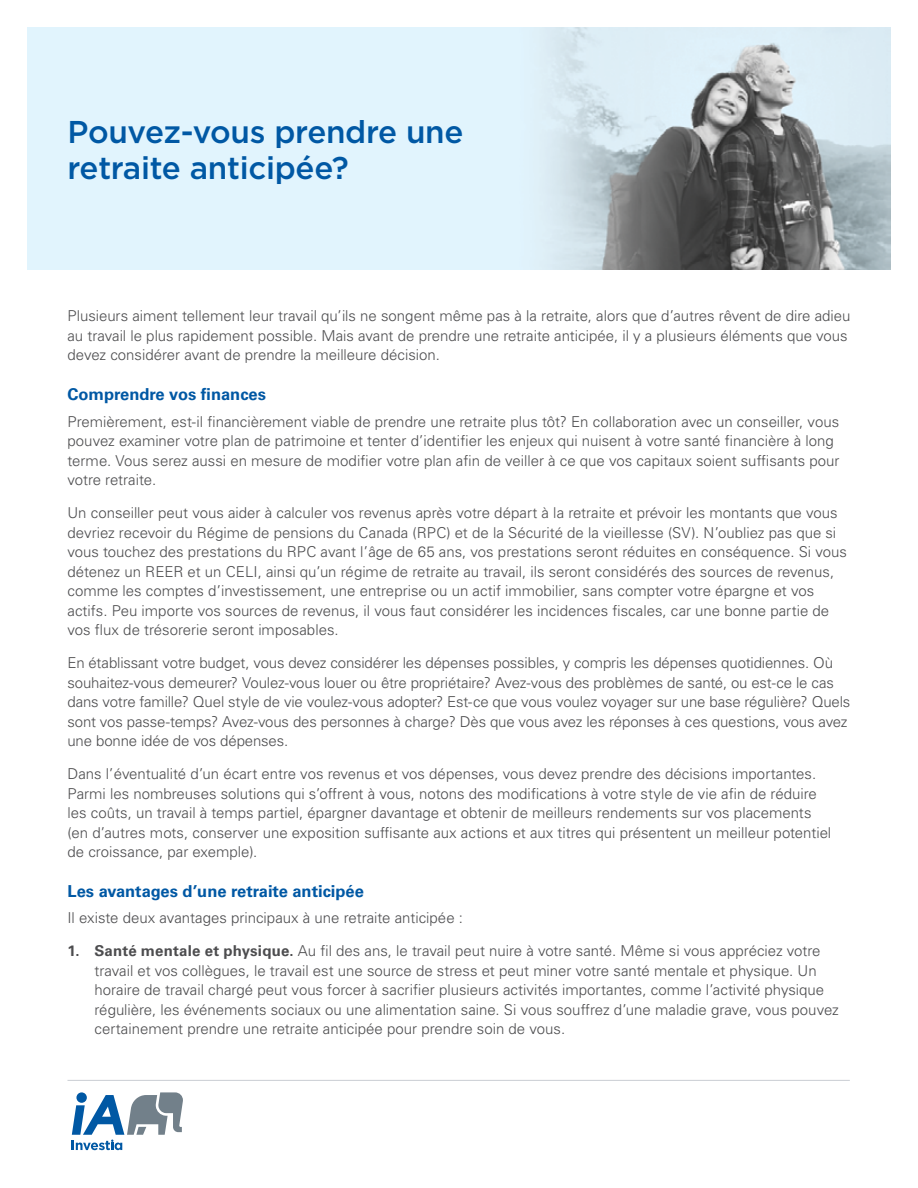
<style>
.page{position:relative;width:918px;height:1188px;background:#fff}
.page>*{position:absolute;margin:0;border:0;box-sizing:border-box;transform-origin:0 0}
.t1{font:500 31.5px/36px "Gotham";letter-spacing:-.01em;color:#0058a4}
.Subhead{font:700 16.5px "Univers LT Pro 65";color:#0058a4}
.Body{font:300 15px/19.5px "Univers LT Pro 45";color:#4d4d4f}
.s1{font-family:"Univers LT Pro 65";font-weight:700}
</style>
<div class="page">
<svg style="left:72px;top:1092px;width:111px;height:58px"></svg>
<hr style="left:68px;top:1080px;width:782px;height:1px;background:#caced3">
<img style="left:27px;top:27px;width:864px;height:243px">
<h1 class="t1" style="left:68px;top:114px;width:398px">Pouvez-vous prendre une retraite anticipée?</h1>
<p class="Body" style="left:68px;top:306px;width:785px">Plusieurs aiment tellement leur travail qu’ils ne songent même pas à la retraite, alors que d’autres rêvent de dire adieu au travail le plus rapidement possible. Mais avant de prendre une retraite anticipée, il y a plusieurs éléments que vous devez considérer avant de prendre la meilleure décision.</p>
<h2 class="Subhead" style="left:68px;top:383px;width:200px">Comprendre vos finances</h2>
<p class="Body" style="left:68px;top:411px;width:774px">Premièrement, est-il financièrement viable de prendre une retraite plus tôt? En collaboration avec un conseiller, vous pouvez examiner votre plan de patrimoine et tenter d’identifier les enjeux qui nuisent à votre santé financière à long terme. Vous serez aussi en mesure de modifier votre plan afin de veiller à ce que vos capitaux soient suffisants pour votre retraite.</p>
<p class="Body" style="left:68px;top:503px;width:781px">Un conseiller peut vous aider à calculer vos revenus après votre départ à la retraite et prévoir les montants que vous devriez recevoir du Régime de pensions du Canada (RPC) et de la Sécurité de la vieillesse (SV). N’oubliez pas que si vous touchez des prestations du RPC avant l’âge de 65 ans, vos prestations seront réduites en conséquence. Si vous détenez un REER et un CELI, ainsi qu’un régime de retraite au travail, ils seront considérés des sources de revenus, comme les comptes d’investissement, une entreprise ou un actif immobilier, sans compter votre épargne et vos actifs. Peu importe vos sources de revenus, il vous faut considérer les incidences fiscales, car une bonne partie de vos flux de trésorerie seront imposables.</p>
<p class="Body" style="left:68px;top:653px;width:784px">En établissant votre budget, vous devez considérer les dépenses possibles, y compris les dépenses quotidiennes. Où souhaitez-vous demeurer? Voulez-vous louer ou être propriétaire? Avez-vous des problèmes de santé, ou est-ce le cas dans votre famille? Quel style de vie voulez-vous adopter? Est-ce que vous voulez voyager sur une base régulière? Quels sont vos passe-temps? Avez-vous des personnes à charge? Dès que vous avez les réponses à ces questions, vous avez une bonne idée de vos dépenses.</p>
<p class="Body" style="left:68px;top:764px;width:765px">Dans l’éventualité d’un écart entre vos revenus et vos dépenses, vous devez prendre des décisions importantes.<br>Parmi les nombreuses solutions qui s’offrent à vous, notons des modifications à votre style de vie afin de réduire les coûts, un travail à temps partiel, épargner davantage et obtenir de meilleurs rendements sur vos placements (en d’autres mots, conserver une exposition suffisante aux actions et aux titres qui présentent un meilleur potentiel de croissance, par exemple).</p>
<h2 class="Subhead" style="left:68px;top:880px;width:298px">Les avantages d’une retraite anticipée</h2>
<p class="Body" style="left:68px;top:908px;width:397px">Il existe deux avantages principaux à une retraite anticipée :</p>
<p class="Body" style="left:94px;top:941px;width:746px;text-indent:-27px"><span class="s1">1. Santé mentale et physique.</span> Au fil des ans, le travail peut nuire à votre santé. Même si vous appréciez votre travail et vos collègues, le travail est une source de stress et peut miner votre santé mentale et physique. Un horaire de travail chargé peut vous forcer à sacrifier plusieurs activités importantes, comme l’activité physique régulière, les événements sociaux ou une alimentation saine. Si vous souffrez d’une maladie grave, vous pouvez certainement prendre une retraite anticipée pour prendre soin de vous.</p>
</div>
